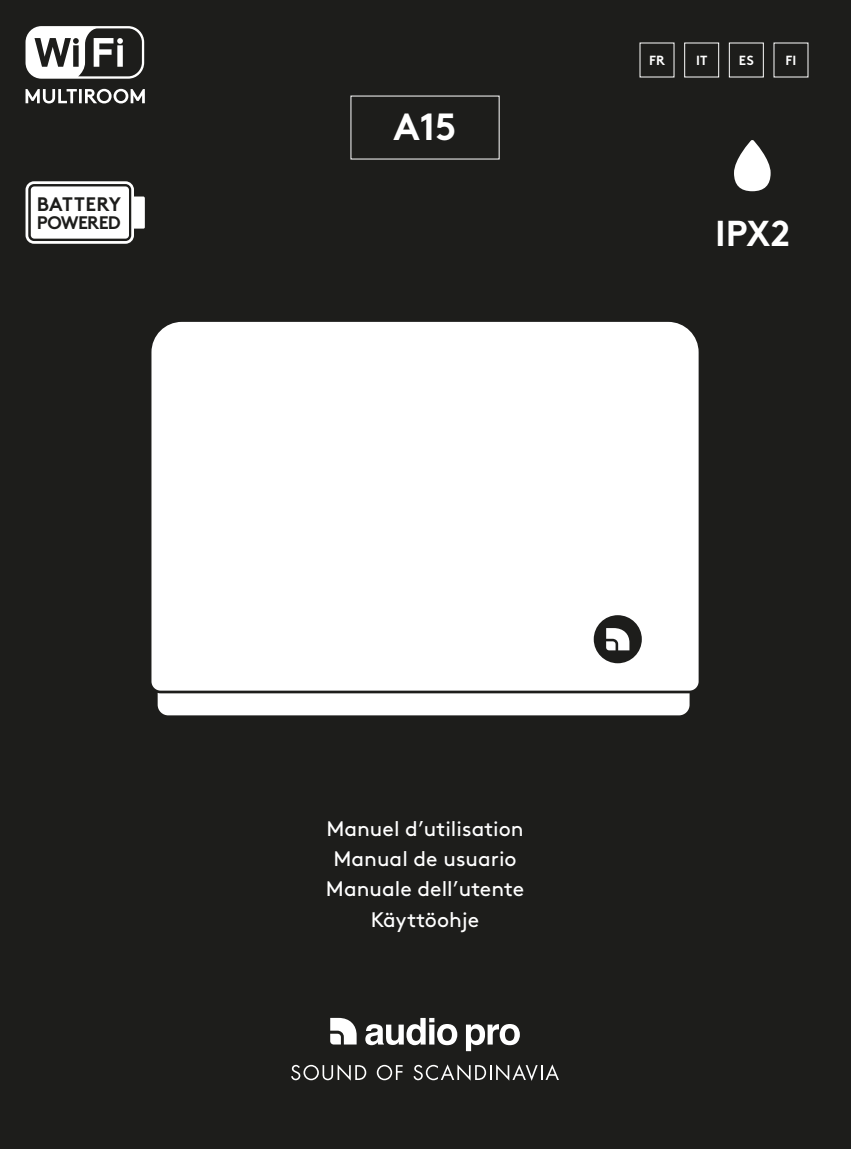
<style>
.page{position:relative;width:851px;height:1149px;background:#fff}
.page>*{position:absolute;margin:0;border:0;box-sizing:border-box;transform-origin:0 0}
.t1{font:700 37.8px "Brown";color:#fff}
.t2{font:700 36px "Brown";color:#fff}
.t3{font:21px/30px "Brown";color:#fff;text-align:center}
.t4{font:700 19.5px "Brown";letter-spacing:.015em;color:#1d1d1b}
.t5{font:700 18px "Brown";letter-spacing:-.04em;color:#1d1d1b}
.t6{font:700 13.2px "Brown";letter-spacing:.015em;color:#fff}
</style>
<div class="page">
<div style="left:0;top:0;width:850px;height:1148px;background:#1d1d1b"></div>
<div style="left:684px;top:43px;width:35px;height:34px;border:1px solid #fff"></div>
<svg style="left:26px;top:89px;width:119px;height:14px"></svg>
<svg style="left:26px;top:26px;width:118px;height:53px"></svg>
<div style="left:158px;top:694px;width:531px;height:21px;background:#fff"></div>
<div style="left:151px;top:321px;width:548px;height:373px;background:#fff"></div>
<div style="left:593px;top:615px;width:48px;height:48px;background:#1d1d1b;border-radius:50%"></div>
<svg style="left:606px;top:628px;width:23px;height:22px"></svg>
<svg style="left:26px;top:181px;width:119px;height:63px"></svg>
<svg style="left:330px;top:1017px;width:26px;height:27px"></svg>
<svg style="left:365px;top:1017px;width:92px;height:27px"></svg>
<svg style="left:466px;top:1024px;width:54px;height:26px"></svg>
<svg style="left:291px;top:1064px;width:75px;height:16px"></svg>
<svg style="left:377px;top:1064px;width:25px;height:15px"></svg>
<svg style="left:413px;top:1064px;width:146px;height:16px"></svg>
<svg style="left:734px;top:140px;width:36px;height:51px"></svg>
<p class="t4" style="left:37px;top:188px;width:86px">BATTERY</p>
<p class="t5" style="left:37px;top:208px;width:86px">POWERED</p>
<h1 class="t1" style="left:393px;top:96px;width:64px">A15</h1>
<p class="t6" style="left:649px;top:49px;width:17px">FR</p>
<p class="t6" style="left:696px;top:49px;width:13px">IT</p>
<p class="t6" style="left:738px;top:49px;width:16px">ES</p>
<p class="t6" style="left:785px;top:49px;width:12px">FI</p>
<h2 class="t2" style="left:715px;top:204px;width:77px">IPX2</h2>
<p class="t3" style="left:326px;top:812px;width:200px">Manuel d’utilisation<br>Manual de usuario<br>Manuale dell’utente<br>Käyttöohje</p>
</div>
